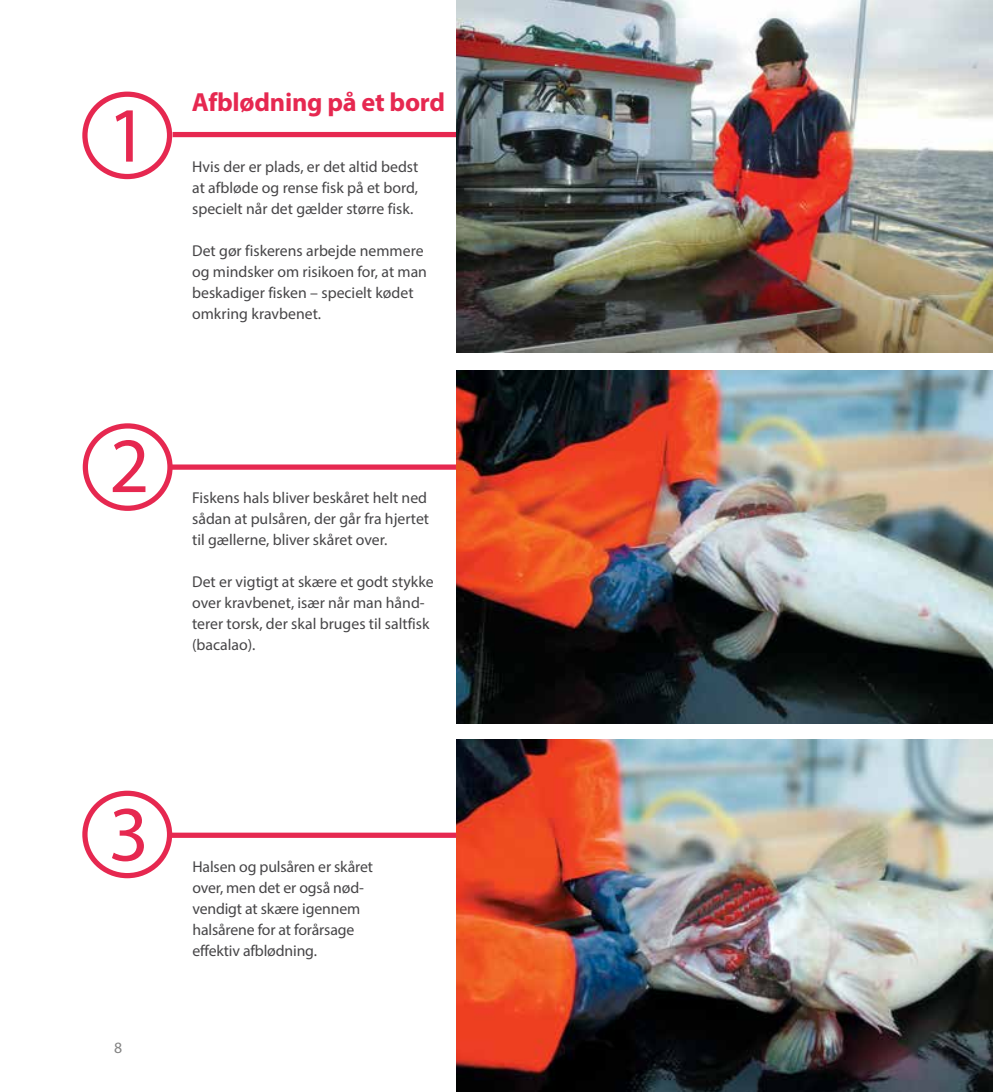
<style>
.page{position:relative;width:993px;height:1092px;background:#fff}
.page>*{position:absolute;margin:0;border:0;box-sizing:border-box;transform-origin:0 0}
.t1{font:78.75px "Myriad Pro";color:#e62850}
.t2{font:700 26.25px "Myriad Pro";letter-spacing:-.01em;color:#e62850}
.t3{font:15.75px/21px "Myriad Pro";color:#464547}
.t4{font:15.75px "Myriad Pro";color:#828282}
</style>
<div class="page">
<div style="left:172px;top:132px;width:310px;height:5px;background:#e62850"></div>
<div style="left:82px;top:92px;width:90px;height:87px;border:5px solid #e62850;border-radius:50%"></div>
<div style="left:83px;top:423px;width:89px;height:88px;border:5px solid #e62850;border-radius:50%"></div>
<div style="left:168px;top:464px;width:323px;height:5px;background:#e62850"></div>
<div style="left:82px;top:790px;width:90px;height:88px;border:5px solid #e62850;border-radius:50%"></div>
<div style="left:168px;top:832px;width:323px;height:5px;background:#e62850"></div>
<img style="left:456px;top:739px;width:536px;height:352px">
<img style="left:456px;top:371px;width:536px;height:352px">
<img style="left:456px;top:0;width:536px;height:353px">
<h1 class="t1" style="left:107px;top:87px;width:42px">1</h1>
<h2 class="t2" style="left:192px;top:85px;width:254px">Afblødning på et bord</h2>
<p class="t3" style="left:192px;top:156px;width:228px;text-align:justify">Hvis der er plads, er det altid bedst at afbløde og rense fisk på et bord, specielt når det gælder større fisk.</p>
<p class="t3" style="left:192px;top:240px;width:236px">Det gør fiskerens arbejde nemmere og mindsker om risikoen for, at man beskadiger fisken – specielt kødet omkring kravbenet.</p>
<h1 class="t1" style="left:109px;top:417px;width:42px">2</h1>
<p class="t3" style="left:192px;top:487px;width:238px">Fiskens hals bliver beskåret helt ned sådan at pulsåren, der går fra hjertet til gællerne, bliver skåret over.</p>
<p class="t3" style="left:192px;top:571px;width:243px">Det er vigtigt at skære et godt stykke over kravbenet, især når man hånd&shy;terer torsk, der skal bruges til saltfisk (bacalao).</p>
<h1 class="t1" style="left:109px;top:785px;width:42px">3</h1>
<p class="t4" style="left:114px;top:1037px;width:10px">8</p>
<p class="t3" style="left:192px;top:855px;width:182px">Halsen og pulsåren er skåret over, men det er også nød&shy;vendigt at skære igennem halsårene for at forårsage effektiv afblødning.</p>
</div>
